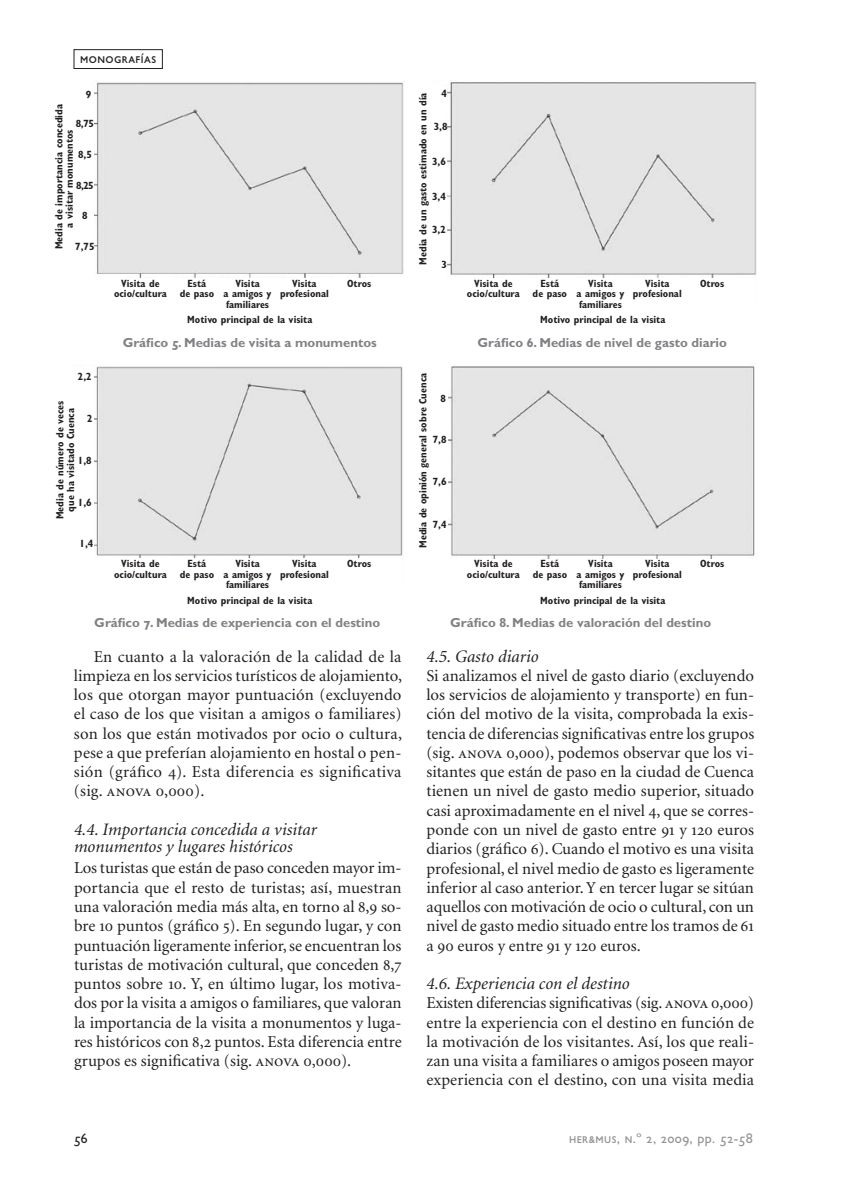
<style>
.page{position:relative;width:843px;height:1190px;background:#fff}
.page>*{position:absolute;margin:0;border:0;box-sizing:border-box;transform-origin:0 0}
.t1{font:italic 17.5px/17.5px "Minion";color:#231f20}
.t2{font:16.62px/19.2px "Minion";color:#231f20;text-align:justify}
.t3{font:16.62px "Minion Regular SC";letter-spacing:.01em;color:#231f20}
.t4{font:14px "Gill Sans SC";letter-spacing:.03em;color:#919396}
.t5{font:14px "Gill Sans SC";letter-spacing:.03em;color:#231f20}
.t6{font:700 13.12px "Gill Sans";color:#808285}
.t7{font:700 condensed 10.5px/10.5px "Gill Sans";color:#231f20;text-align:center}
.s1{font-family:"Gill Sans Bold SC";font-weight:400}
.s2{font-family:"Minion Regular SC"}
.s3{font-family:"Minion"}
.s4{font-family:"Gill Sans"}
</style>
<div class="page">
<div style="left:73px;top:49px;width:90px;height:20px;border:1px solid #231f20"></div>
<div style="left:94px;top:366px;width:309px;height:192px;background:#e5e5e5"></div>
<img style="left:448px;top:366px;width:307px;height:193px">
<div style="left:94px;top:82px;width:310px;height:196px;background:#e5e5e5"></div>
<div style="left:447px;top:82px;width:310px;height:196px;background:#e5e5e5"></div>
<p class="t5" style="left:80px;top:50px;width:78px">monografías</p>
<p class="t7" style="left:86px;top:89px;width:7px">9</p>
<p class="t7" style="left:76px;top:119px;width:19px">8,75</p>
<p class="t7" style="left:78px;top:149px;width:15px">8,5</p>
<p class="t7" style="left:76px;top:180px;width:19px">8,25</p>
<p class="t7" style="left:82px;top:210px;width:7px">8</p>
<p class="t7" style="left:75px;top:241px;width:21px">7,75</p>
<p class="t7" style="left:54px;top:249px;width:147px;rotate:-90deg">Media de importancia concedida a visitar monumentos</p>
<p class="t7" style="left:78px;top:371px;width:15px">2,2</p>
<p class="t7" style="left:87px;top:413px;width:7px">2</p>
<p class="t7" style="left:78px;top:455px;width:15px">1,8</p>
<p class="t7" style="left:78px;top:497px;width:15px">1,6</p>
<p class="t7" style="left:80px;top:538px;width:15px">1,4</p>
<p class="t7" style="left:55px;top:519px;width:120px;rotate:-90deg">Media de número de veces que ha visitado Cuenca</p>
<p class="t7" style="left:114px;top:278px;width:54px">Visita de ocio/cultura</p>
<p class="t7" style="left:180px;top:278px;width:36px">Está<br>de paso</p>
<p class="t7" style="left:187px;top:314px;width:127px">Motivo principal de la visita</p>
<p class="t7" style="left:223px;top:278px;width:50px">Visita<br>a amigos y familiares</p>
<p class="t7" style="left:280px;top:278px;width:50px">Visita profesional</p>
<p class="t7" style="left:347px;top:278px;width:26px">Otros</p>
<p class="t6" style="left:123px;top:335px;width:255px">Gráfico <span class="s1">5</span>. Medias de visita a monumentos</p>
<p class="t7" style="left:441px;top:88px;width:7px">4</p>
<p class="t7" style="left:433px;top:121px;width:15px">3,8</p>
<p class="t7" style="left:432px;top:156px;width:15px">3,6</p>
<p class="t7" style="left:432px;top:191px;width:15px">3,4</p>
<p class="t7" style="left:432px;top:224px;width:15px">3,2</p>
<p class="t7" style="left:417px;top:265px;width:173px;rotate:-90deg">Media de un gasto estimado en un día</p>
<p class="t7" style="left:441px;top:259px;width:7px">3</p>
<p class="t7" style="left:417px;top:548px;width:176px;rotate:-90deg">Media de opinión general sobre Cuenca</p>
<p class="t7" style="left:440px;top:393px;width:7px">8</p>
<p class="t7" style="left:433px;top:434px;width:15px">7,8</p>
<p class="t7" style="left:433px;top:476px;width:15px">7,6</p>
<p class="t7" style="left:433px;top:519px;width:15px">7,4</p>
<p class="t7" style="left:467px;top:278px;width:54px">Visita de ocio/cultura</p>
<p class="t7" style="left:532px;top:278px;width:36px">Está<br>de paso</p>
<p class="t7" style="left:540px;top:314px;width:127px">Motivo principal de la visita</p>
<p class="t7" style="left:576px;top:278px;width:50px">Visita<br>a amigos y familiares</p>
<p class="t7" style="left:632px;top:278px;width:50px">Visita profesional</p>
<p class="t7" style="left:700px;top:278px;width:26px">Otros</p>
<p class="t6" style="left:477px;top:335px;width:251px">Gráfico <span class="s1">6</span>. Medias de nivel de gasto diario</p>
<p class="t7" style="left:114px;top:558px;width:54px">Visita de ocio/cultura</p>
<p class="t7" style="left:180px;top:558px;width:36px">Está<br>de paso</p>
<p class="t7" style="left:187px;top:595px;width:127px">Motivo principal de la visita</p>
<p class="t7" style="left:223px;top:558px;width:50px">Visita<br>a amigos y familiares</p>
<p class="t7" style="left:280px;top:558px;width:50px">Visita profesional</p>
<p class="t7" style="left:347px;top:558px;width:26px">Otros</p>
<p class="t7" style="left:467px;top:558px;width:54px">Visita de ocio/cultura</p>
<p class="t7" style="left:532px;top:558px;width:36px">Está<br>de paso</p>
<p class="t7" style="left:540px;top:595px;width:127px">Motivo principal de la visita</p>
<p class="t7" style="left:576px;top:558px;width:50px">Visita<br>a amigos y familiares</p>
<p class="t7" style="left:632px;top:558px;width:50px">Visita profesional</p>
<p class="t7" style="left:700px;top:558px;width:26px">Otros</p>
<p class="t6" style="left:94px;top:615px;width:287px">Gráfico <span class="s1">7</span>. Medias de experiencia con el destino</p>
<p class="t6" style="left:450px;top:615px;width:262px">Gráfico <span class="s1">8</span>. Medias de valoración del destino</p>
<p class="t2" style="left:74px;top:647px;width:329px;text-indent:20px">En cuanto a la valoración de la calidad de la limpieza en los servicios turísticos de alojamiento, los que otorgan mayor puntuación (excluyendo el caso de los que visitan a amigos o familiares) son los que están motivados por ocio o cultura, pese a que preferían alojamiento en hostal o pen&shy;sión (gráfico <span class="s2">4</span>). Esta diferencia es significativa</p>
<p class="t3" style="left:74px;top:783px;width:132px"><span class="s3">(sig.</span> anova 0<span class="s3">,</span>000<span class="s3">).</span></p>
<p class="t1" style="left:74px;top:821px;width:244px">4.4. Importancia concedida a visitar monumentos y lugares históricos</p>
<p class="t2" style="left:74px;top:859px;width:329px">Los turistas que están de paso conceden mayor im&shy;portancia que el resto de turistas; así, muestran una valoración media más alta, en torno al <span class="s2">8</span>,<span class="s2">9</span> so&shy;bre <span class="s2">10</span> puntos (gráfico <span class="s2">5</span>). En segundo lugar, y con puntuación ligeramente inferior, se encuentran los turistas de motivación cultural, que conceden <span class="s2">8</span>,<span class="s2">7 </span>puntos sobre <span class="s2">10</span>. Y, en último lugar, los motiva&shy;dos por la visita a amigos o familiares, que valoran la importancia de la visita a monumentos y luga&shy;res históricos con <span class="s2">8</span>,<span class="s2">2</span> puntos. Esta diferencia entre grupos es significativa (sig. <span class="s2">anova 0</span>,<span class="s2">000</span>).</p>
<p class="t1" style="left:426px;top:648px;width:114px">4.5. Gasto diario</p>
<p class="t2" style="left:426px;top:666px;width:329px">Si analizamos el nivel de gasto diario (excluyendo los servicios de alojamiento y transporte) en fun&shy;ción del motivo de la visita, comprobada la exis&shy;tencia de diferencias significativas entre los grupos (sig. <span class="s2">anova 0</span>,<span class="s2">000</span>), podemos observar que los vi&shy;sitantes que están de paso en la ciudad de Cuenca tienen un nivel de gasto medio superior, situado casi aproximadamente en el nivel <span class="s2">4</span>, que se corres&shy;ponde con un nivel de gasto entre <span class="s2">91</span> y <span class="s2">120</span> euros diarios (gráfico <span class="s2">6</span>). Cuando el motivo es una visita profesional, el nivel medio de gasto es ligeramente inferior al caso anterior. Y en tercer lugar se sitúan aquellos con motivación de ocio o cultural, con un nivel de gasto medio situado entre los tramos de <span class="s2">61 </span>a <span class="s2">90</span> euros y entre <span class="s2">91</span> y <span class="s2">120</span> euros.</p>
<p class="t1" style="left:426px;top:975px;width:205px">4.6. Experiencia con el destino</p>
<p class="t2" style="left:426px;top:994px;width:329px">Existen diferencias significativas (sig. <span class="s2">anova 0</span>,<span class="s2">000</span>) entre la experiencia con el destino en función de la motivación de los visitantes. Así, los que reali&shy;zan una visita a familiares o amigos poseen mayor experiencia con el destino, con una visita media</p>
<p class="t5" style="left:74px;top:1130px;width:15px">56</p>
<p class="t4" style="left:569px;top:1130px;width:185px">her&amp;mus, n.º 2, 2009, <span class="s4">pp</span>. 52-58</p>
</div>
